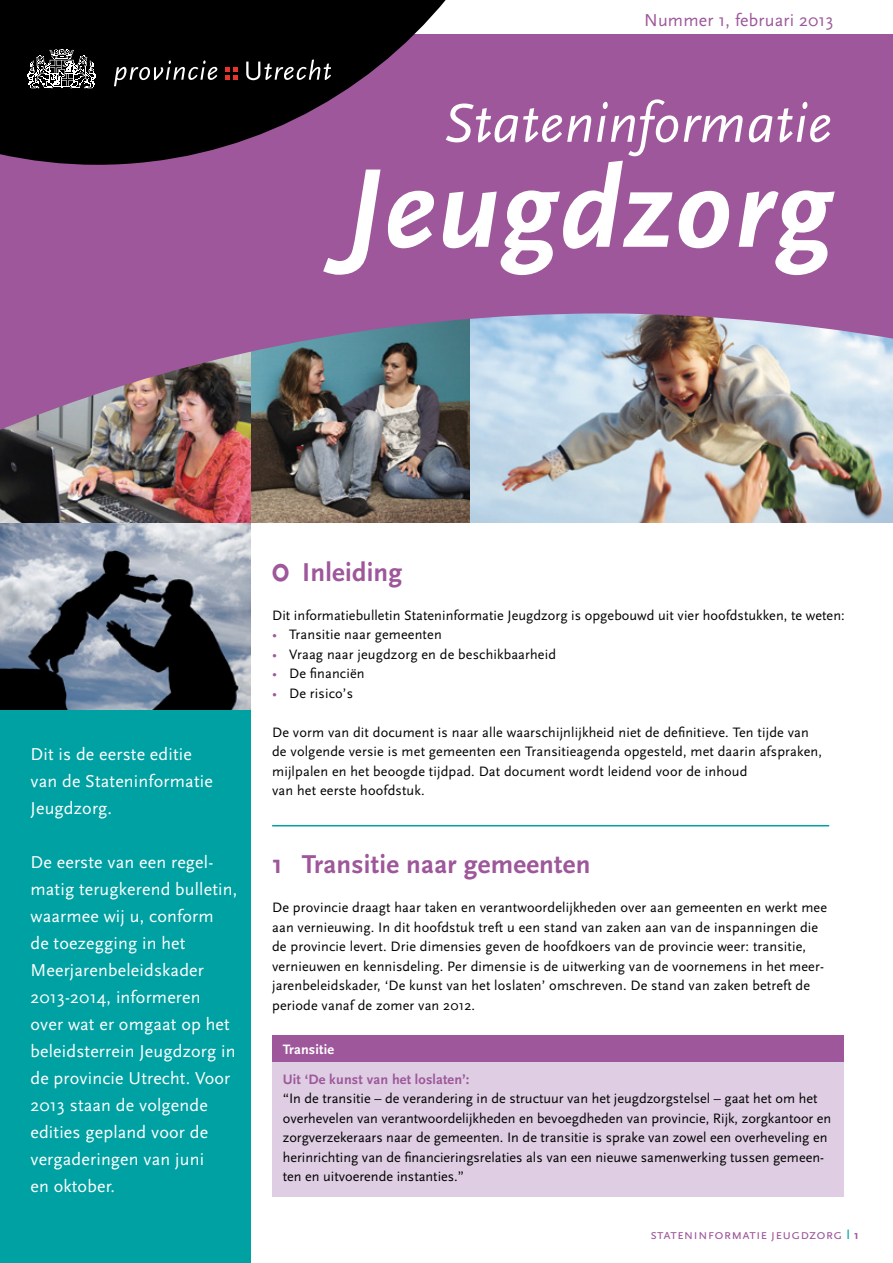
<style>
.page{position:relative;width:893px;height:1263px;background:#fff}
.page>*{position:absolute;margin:0;border:0;box-sizing:border-box;transform-origin:0 0}
.t1{font:italic 700 117px "Scala Sans OT";letter-spacing:.01em;color:#fff}
.t2{font:italic 57px "Scala Sans OT";letter-spacing:.01em;color:#fff}
.t3{font:700 27px "Scala Sans OT";letter-spacing:.01em;color:#9d579a}
.t4{font:18px/27px "Scala Sans OT";letter-spacing:.01em;color:#fff}
.t5{font:18px "Scala Sans OT";letter-spacing:.01em;color:#9d579a}
.t6{font:14.25px/19.5px "Scala Sans OT";letter-spacing:.01em;color:#000}
.t7{font:14.25px "Scala Sans OT";letter-spacing:.01em;color:#9d579a}
.t8{font:700 14.25px "Scala Sans OT";letter-spacing:.01em;color:#9d579a}
.t9{font:700 14.25px "Scala Sans OT";letter-spacing:.01em;color:#fff}
.s1{font-size:34.5px}
.s2{color:#9d579a}
.s3{color:#00a1a3}
.s4{font-weight:700;font-size:12px}
</style>
<div class="page">
<div style="left:0;top:681px;width:251px;height:582px;background:#00a1a3"></div>
<img style="left:0;top:522px;width:251px;height:187px">
<img style="left:251px;top:437px;width:642px;height:85px">
<img style="left:0;top:437px;width:251px;height:85px">
<svg style="left:0;top:34px;width:893px;height:403px;fill:#9d579a"></svg>
<svg style="left:0;top:0;width:448px;height:165px;fill:#000"></svg>
<svg style="left:225px;top:67px;width:13px;height:13px"></svg>
<svg style="left:27px;top:49px;width:69px;height:40px"></svg>
<svg style="left:114px;top:60px;width:103px;height:26px"></svg>
<svg style="left:246px;top:59px;width:85px;height:21px"></svg>
<div style="left:272px;top:1035px;width:571px;height:28px;background:#9d579a"></div>
<div style="left:272px;top:1063px;width:571px;height:134px;background:#dfcee3"></div>
<hr style="left:272px;top:825px;width:557px;height:1px;background:#00a1a3">
<p class="t5" style="left:644px;top:10px;width:191px">Nummer 1, februari 2013</p>
<h2 class="t2" style="left:443px;top:92px;width:391px">Stateninformatie</h2>
<h1 class="t1" style="left:347px;top:143px;width:486px">Jeugdzorg</h1>
<p class="t4" style="left:30px;top:740px;width:184px">Dit is de eerste editie van de Stateninformatie<br>Jeugdzorg.</p>
<p class="t4" style="left:30px;top:848px;width:208px">De eerste van een regel&shy;matig terugkerend bulletin, waarmee wij u, conform<br>de toezegging in het<br>Meerjarenbeleidskader<br>2013-2014, informeren over wat er omgaat op het beleidsterrein Jeugdzorg in de provincie Utrecht. Voor<br>2013 staan de volgende edities gepland voor de vergaderingen van juni<br>en oktober.</p>
<h3 class="t3" style="left:272px;top:557px;width:132px"><span class="s1">0</span> Inleiding</h3>
<p class="t6" style="left:272px;top:605px;width:574px">Dit informatiebulletin Stateninformatie Jeugdzorg is opgebouwd uit vier hoofdstukken, te weten:</p>
<p class="t6" style="left:272px;top:625px;width:171px"><span class="s2">•</span> Transitie naar gemeenten</p>
<p class="t6" style="left:272px;top:644px;width:285px"><span class="s2">•</span> Vraag naar jeugdzorg en de beschikbaarheid</p>
<p class="t6" style="left:272px;top:664px;width:94px"><span class="s2">•</span> De financiën</p>
<p class="t6" style="left:272px;top:683px;width:82px"><span class="s2">•</span> De risico’s</p>
<p class="t6" style="left:272px;top:722px;width:551px">De vorm van dit document is naar alle waarschijnlijkheid niet de definitieve. Ten tijde van de volgende versie is met gemeenten een Transitieagenda opgesteld, met daarin afspraken, mijlpalen en het beoogde tijdpad. Dat document wordt leidend voor de inhoud<br>van het eerste hoofdstuk.</p>
<h3 class="t3" style="left:272px;top:849px;width:320px">1 Transitie naar gemeenten</h3>
<p class="t6" style="left:272px;top:898px;width:556px">De provincie draagt haar taken en verantwoordelijkheden over aan gemeenten en werkt mee aan vernieuwing. In dit hoofdstuk treft u een stand van zaken aan van de inspanningen die de provincie levert. Drie dimensies geven de hoofdkoers van de provincie weer: transitie, vernieuwen en kennisdeling. Per dimensie is de uitwerking van de voornemens in het meer&shy;jarenbeleidskader, ‘De kunst van het loslaten’ omschreven. De stand van zaken betreft de periode vanaf de zomer van 2012.</p>
<p class="t9" style="left:283px;top:1041px;width:53px">Transitie</p>
<p class="t8" style="left:283px;top:1071px;width:188px">Uit ‘De kunst van het loslaten’:</p>
<p class="t6" style="left:283px;top:1089px;width:550px">“In de transitie – de verandering in de structuur van het jeugdzorgstelsel – gaat het om het overhevelen van verantwoordelijkheden en bevoegdheden van provincie, Rijk, zorgkantoor en zorgverzekeraars naar de gemeenten. In de transitie is sprake van zowel een overheveling en herinrichting van de financieringsrelaties als van een nieuwe samenwerking tussen gemeen&shy;ten en uitvoerende instanties.”</p>
<p class="t7" style="left:650px;top:1227px;width:210px">stateninformatie jeugdzorg <span class="s3">I</span> <span class="s4">1</span></p>
</div>
